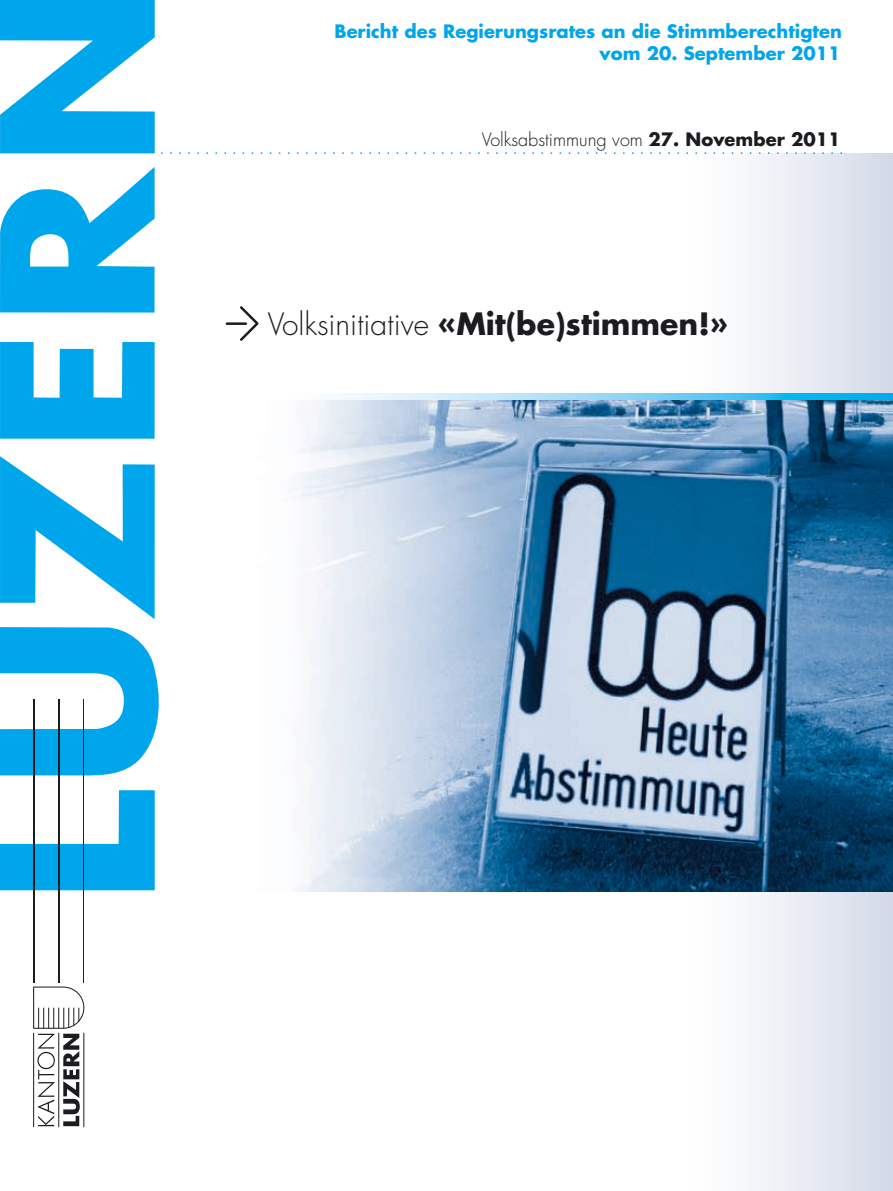
<style>
.page{position:relative;width:893px;height:1191px;background:#fff}
.page>*{position:absolute;margin:0;border:0;box-sizing:border-box;transform-origin:0 0}
.t1{font:700 30px "Futura";color:#1b1c20}
.t2{font:700 18px/22.5px "Futura";color:#00a6eb;text-align:right}
.t3{font:300 18px "Futura";color:#1b1c20}
.s1{font-weight:700}
.s2{font-weight:300}
</style>
<div class="page">
<div style="left:665px;top:153px;width:228px;height:1038px;background:linear-gradient(to right,#fff,#d5dbe9)"></div>
<svg style="left:161px;top:152px;width:681px;height:2px"></svg>
<svg style="left:0;top:456px;width:155px;height:163px"></svg>
<svg style="left:0;top:0;width:155px;height:153px"></svg>
<svg style="left:0;top:627px;width:159px;height:148px"></svg>
<svg style="left:0;top:342px;width:155px;height:97px"></svg>
<svg style="left:0;top:790px;width:155px;height:100px"></svg>
<svg style="left:0;top:167px;width:155px;height:145px"></svg>
<hr style="left:33px;top:1032px;width:1px;height:95px;background:#1b1c20">
<hr style="left:58px;top:1032px;width:1px;height:95px;background:#1b1c20">
<hr style="left:58px;top:699px;width:1px;height:283px;background:#1b1c20">
<hr style="left:83px;top:1032px;width:1px;height:95px;background:#1b1c20">
<hr style="left:83px;top:699px;width:1px;height:283px;background:#1b1c20">
<svg style="left:33px;top:986px;width:51px;height:140px"></svg>
<hr style="left:33px;top:699px;width:1px;height:283px;background:#1b1c20">
<svg style="left:240px;top:306px;width:19px;height:35px"></svg>
<hr style="left:226px;top:322px;width:21px;height:3px;background:#1b1c20">
<svg style="left:338px;top:394px;width:555px;height:6px;background:#80d4f5"></svg>
<img style="left:298px;top:400px;width:595px;height:491px">
<p class="t2" style="left:334px;top:19px;width:509px">Bericht des Regierungsrates an die Stimmberechtigten vom 20. September 2011</p>
<p class="t3" style="left:482px;top:128px;width:360px">Volksabstimmung vom <span class="s1">27. November 2011</span></p>
<h1 class="t1" style="left:268px;top:302px;width:462px"><span class="s2">Volksinitiative</span> «Mit(be)stimmen!»</h1>
</div>
